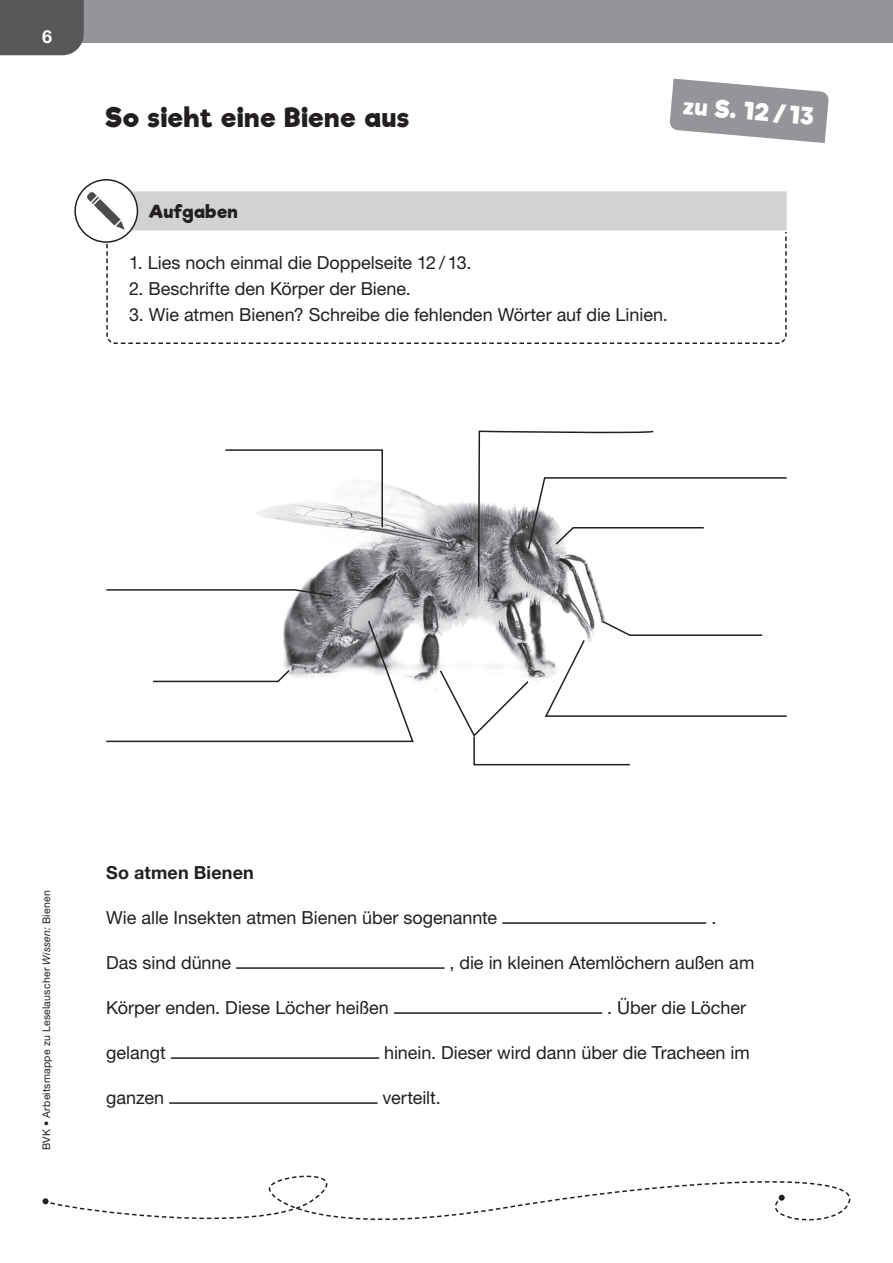
<style>
.page{position:relative;width:893px;height:1263px;background:#fff}
.page>*{position:absolute;margin:0;border:0;box-sizing:border-box;transform-origin:0 0}
.t1{font:27px "Riffic";letter-spacing:.035em;color:#231f20}
.t2{font:24px "Riffic";color:#fff}
.t3{font:18px "Helvetica Neue LT Pro";letter-spacing:-.005em;color:#231f20}
.t4{font:700 18px "Helvetica Neue LT Pro";letter-spacing:.01em;color:#231f20}
.t5{font:18px "Riffic";letter-spacing:.03em;color:#231f20}
.t6{font:700 18px "Helvetica Neue LT Pro";color:#fff}
.t7{font:10.5px "Helvetica Neue LT Pro";letter-spacing:.02em;color:#231f20}
.s1{font-style:italic}
</style>
<div class="page">
<img style="left:285px;top:484px;width:320px;height:206px">
<svg style="left:87px;top:189px;width:700px;height:155px"></svg>
<div style="left:74px;top:179px;width:64px;height:64px;border:2px solid #231f20;border-radius:50%"></div>
<hr style="left:502px;top:922px;width:204px;height:2px;background:#231f20">
<hr style="left:236px;top:967px;width:208px;height:2px;background:#231f20">
<hr style="left:394px;top:1012px;width:208px;height:2px;background:#231f20">
<hr style="left:171px;top:1057px;width:208px;height:2px;background:#231f20">
<hr style="left:169px;top:1102px;width:209px;height:2px;background:#231f20">
<svg style="left:477px;top:430px;width:310px;height:158px"></svg>
<svg style="left:438px;top:620px;width:349px;height:146px"></svg>
<svg style="left:106px;top:619px;width:309px;height:124px"></svg>
<svg style="left:225px;top:449px;width:159px;height:80px"></svg>
<svg style="left:106px;top:588px;width:228px;height:9px"></svg>
<svg style="left:43px;top:1175px;width:808px;height:46px"></svg>
<div style="left:0;top:0;width:893px;height:43px;background:#939598"></div>
<div style="left:0;top:0;width:84px;height:55px;background:#57585a"></div>
<svg style="left:669px;top:79px;width:160px;height:64px"></svg>
<p class="t6" style="left:42px;top:25px;width:12px">6</p>
<h1 class="t1" style="left:106px;top:101px;width:305px">So sieht eine Biene aus</h1>
<h2 class="t2" style="left:685px;top:91px;width:132px;rotate:5deg">zu S. 12 /13</h2>
<p class="t5" style="left:149px;top:200px;width:91px">Aufgaben</p>
<p class="t3" style="left:129px;top:252px;width:344px">1. Lies noch einmal die Doppelseite 12 / 13.</p>
<p class="t3" style="left:129px;top:277px;width:283px">2. Beschrifte den Körper der Biene.</p>
<p class="t3" style="left:129px;top:303px;width:540px">3. Wie atmen Bienen? Schreibe die fehlenden Wörter auf die Linien.</p>
<p class="t7" style="left:40px;top:1150px;width:261px;rotate:-90deg">BVK • Arbeitsmappe zu Leselauscher <span class="s1">Wissen:</span> Bienen</p>
<p class="t4" style="left:106px;top:861px;width:149px">So atmen Bienen</p>
<p class="t3" style="left:106px;top:906px;width:392px">Wie alle Insekten atmen Bienen über sogenannte</p>
<p class="t3" style="left:711px;top:906px;width:7px">.</p>
<p class="t3" style="left:106px;top:951px;width:126px">Das sind dünne</p>
<p class="t3" style="left:449px;top:951px;width:306px">, die in kleinen Atemlöchern außen am</p>
<p class="t3" style="left:106px;top:996px;width:284px">Körper enden. Diese Löcher heißen</p>
<p class="t3" style="left:607px;top:996px;width:140px">. Über die Löcher</p>
<p class="t3" style="left:106px;top:1041px;width:61px">gelangt</p>
<p class="t3" style="left:384px;top:1041px;width:367px">hinein. Dieser wird dann über die Tracheen im</p>
<p class="t3" style="left:106px;top:1086px;width:59px">ganzen</p>
<p class="t3" style="left:383px;top:1086px;width:60px">verteilt.</p>
</div>
